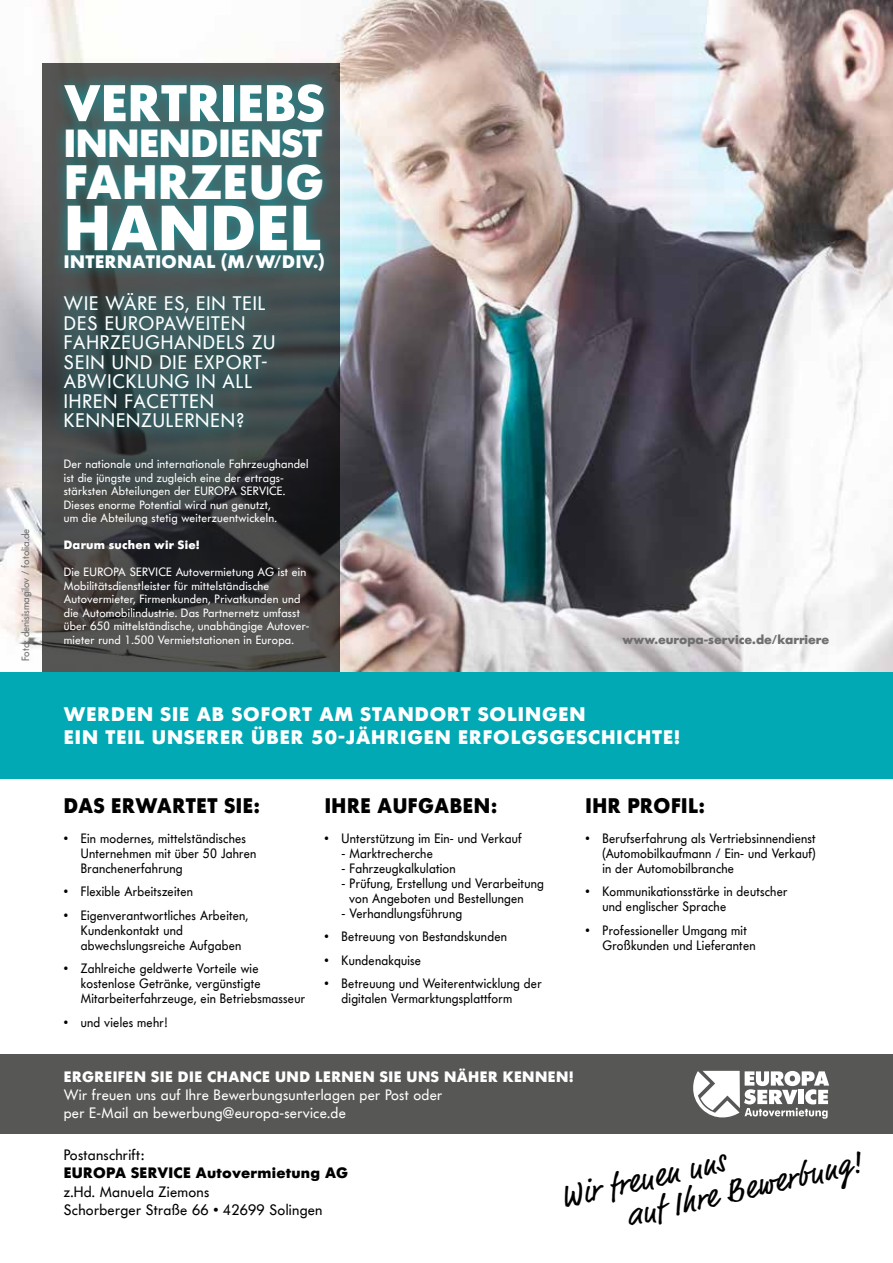
<style>
.page{position:relative;width:893px;height:1263px;background:#fff}
.page>*{position:absolute;margin:0;border:0;box-sizing:border-box;transform-origin:0 0}
.t1{font:700 63px "Futura BQ";letter-spacing:.01em;color:#fff}
.t2{font:700 51px "Futura BQ";letter-spacing:.01em;color:#fff}
.t3{font:700 48px "Futura BQ";letter-spacing:.01em;color:#fff}
.t4{font:700 39px "Futura BQ";letter-spacing:-.01em;color:#fff}
.t5{font:32.25px/32.2px "Market OT";color:#000}
.t6{font:700 21px "Futura BQ";letter-spacing:.03em;color:#000;scale:.95 1}
.t7{font:19.5px/19.5px "Futura BQ";letter-spacing:.05em;color:#fff}
.t8{font:700 19.5px/22.5px "Futura BQ";letter-spacing:.05em;color:#fff}
.t9{font:700 18px "Futura BQ";letter-spacing:.03em;color:#fff}
.t10{font:15px/18px "Futura BQ";letter-spacing:.02em;color:#fff}
.t11{font:15px/18px "Futura BQ";letter-spacing:.02em;color:#000}
.t12{font:700 15px "Futura BQ";letter-spacing:.03em;color:#fff}
.t13{font:700 15px "Futura BQ";letter-spacing:.02em;color:#000}
.t14{font:13.5px/15px "Futura BQ";letter-spacing:.02em;color:#000;scale:.95 1}
.t15{font:700 12.75px "Futura BQ";color:#706f6f}
.t16{font:12px/13.5px "Futura BQ";letter-spacing:.02em;color:#fff}
.t17{font:700 12px "Futura BQ";letter-spacing:.02em;color:#fff}
.t18{font:10.5px "Futura BQ";color:#706f6f}
</style>
<div class="page">
<img style="left:0;top:0;width:893px;height:672px">
<svg style="left:43px;top:64px;width:297px;height:608px;background:#3d3e3e"></svg>
<div style="left:0;top:1054px;width:893px;height:80px;background:#575756"></div>
<div style="left:0;top:672px;width:893px;height:106px;background:#00a9b4"></div>
<div style="left:51px;top:71px;width:286px;height:370px;background:#00a9b4;opacity:.75"></div>
<svg style="left:693px;top:1071px;width:136px;height:48px"></svg>
<p class="t18" style="left:19px;top:661px;width:134px;rotate:-90deg">Foto: denisismagilov / fotolia.de</p>
<h2 class="t2" style="left:64px;top:70px;width:262px">VERTRIEBS</h2>
<h3 class="t4" style="left:64px;top:118px;width:260px">INNENDIENST</h3>
<h3 class="t3" style="left:64px;top:151px;width:261px">FAHRZEUG</h3>
<h1 class="t1" style="left:64px;top:187px;width:258px">HANDEL</h1>
<h3 class="t9" style="left:64px;top:250px;width:262px">INTERNATIONAL (M/W/DIV.)</h3>
<h3 class="t7" style="left:64px;top:294px;width:213px">WIE WÄRE ES, EIN TEIL<br>DES EUROPAWEITEN<br>FAHRZEUGHANDELS ZU<br>SEIN UND DIE EXPORT-<br>ABWICKLUNG IN ALL<br>IHREN FACETTEN<br>KENNENZULERNEN?</h3>
<p class="t16" style="left:64px;top:457px;width:246px">Der nationale und internationale Fahrzeughandel ist die jüngste und zugleich eine der ertrags&shy;stärksten Abteilungen der EUROPA SERVICE.<br>Dieses enorme Potential wird nun genutzt,<br>um die Abteilung stetig weiterzuentwickeln.</p>
<p class="t17" style="left:64px;top:537px;width:137px">Darum suchen wir Sie!</p>
<p class="t16" style="left:64px;top:565px;width:247px">Die EUROPA SERVICE Autovermietung AG ist ein Mobilitätsdienstleister für mittelständische Autovermieter, Firmenkunden, Privatkunden und die Automobilindustrie. Das Partnernetz umfasst über 650 mittelständische, unabhängige Autover&shy;mieter rund 1.500 Vermietstationen in Europa.</p>
<p class="t15" style="left:622px;top:631px;width:208px">www.europa-service.de/karriere</p>
<h3 class="t8" style="left:64px;top:703px;width:618px">WERDEN SIE AB SOFORT AM STANDORT SOLINGEN<br>EIN TEIL UNSERER ÜBER 50-JÄHRIGEN ERFOLGSGESCHICHTE!</h3>
<h3 class="t6" style="left:64px;top:792px;width:208px">DAS ERWARTET SIE:</h3>
<p class="t14" style="left:81px;top:830px;width:186px;text-indent:-17px">• Ein modernes, mittelständisches<br>Unternehmen mit über 50 Jahren<br>Branchenerfahrung</p>
<p class="t14" style="left:64px;top:884px;width:138px">• Flexible Arbeitszeiten</p>
<p class="t14" style="left:81px;top:907px;width:178px;text-indent:-17px">• Eigenverantwortliches Arbeiten,<br>Kundenkontakt und abwechslungsreiche Aufgaben</p>
<p class="t14" style="left:81px;top:961px;width:238px;text-indent:-17px">• Zahlreiche geldwerte Vorteile wie kostenlose Getränke, vergünstigte<br>Mitarbeiterfahrzeuge, ein Betriebsmasseur</p>
<p class="t14" style="left:64px;top:1014px;width:110px">• und vieles mehr!</p>
<h3 class="t6" style="left:325px;top:792px;width:183px">IHRE AUFGABEN:</h3>
<p class="t14" style="left:325px;top:830px;width:209px">• Unterstützung im Ein- und Verkauf</p>
<p class="t14" style="left:342px;top:845px;width:98px">- Marktrecherche</p>
<p class="t14" style="left:342px;top:860px;width:121px">- Fahrzeugkalkulation</p>
<p class="t14" style="left:349px;top:875px;width:206px;text-indent:-7px">- Prüfung, Erstellung und Verarbeitung von Angeboten und Bestellungen</p>
<p class="t14" style="left:342px;top:905px;width:128px">- Verhandlungsführung</p>
<p class="t14" style="left:325px;top:929px;width:193px">• Betreuung von Bestandskunden</p>
<p class="t14" style="left:325px;top:952px;width:103px">• Kundenakquise</p>
<p class="t14" style="left:342px;top:976px;width:212px;text-indent:-17px">• Betreuung und Weiterentwicklung der digitalen Vermarktungsplattform</p>
<h3 class="t6" style="left:585px;top:792px;width:127px">IHR PROFIL:</h3>
<p class="t14" style="left:602px;top:830px;width:226px;text-align:justify;text-indent:-17px">• Berufserfahrung als Vertriebsinnendienst (Automobilkaufmann / Ein- und Verkauf) in der Automobilbranche</p>
<p class="t14" style="left:602px;top:884px;width:196px;text-indent:-17px">• Kommunikationsstärke in deutscher und englischer Sprache</p>
<p class="t14" style="left:602px;top:922px;width:163px;text-indent:-17px">• Professioneller Umgang mit<br>Großkunden und Lieferanten</p>
<p class="t12" style="left:64px;top:1067px;width:511px">ERGREIFEN SIE DIE CHANCE UND LERNEN SIE UNS NÄHER KENNEN!</p>
<p class="t10" style="left:64px;top:1085px;width:380px">Wir freuen uns auf Ihre Bewerbungsunterlagen per Post oder per E-Mail an bewerbung@europa-service.de</p>
<p class="t11" style="left:64px;top:1146px;width:82px">Postanschrift:</p>
<p class="t13" style="left:64px;top:1163px;width:286px">EUROPA SERVICE Autovermietung AG</p>
<p class="t11" style="left:64px;top:1182px;width:260px">z.Hd. Manuela Ziemons<br>Schorberger Straße 66 • 42699 Solingen</p>
<h3 class="t5" style="left:616px;top:1171px;width:242px;text-indent:-60px;rotate:-13deg">Wir freuen uns<br>auf Ihre Bewerbung!</h3>
</div>
